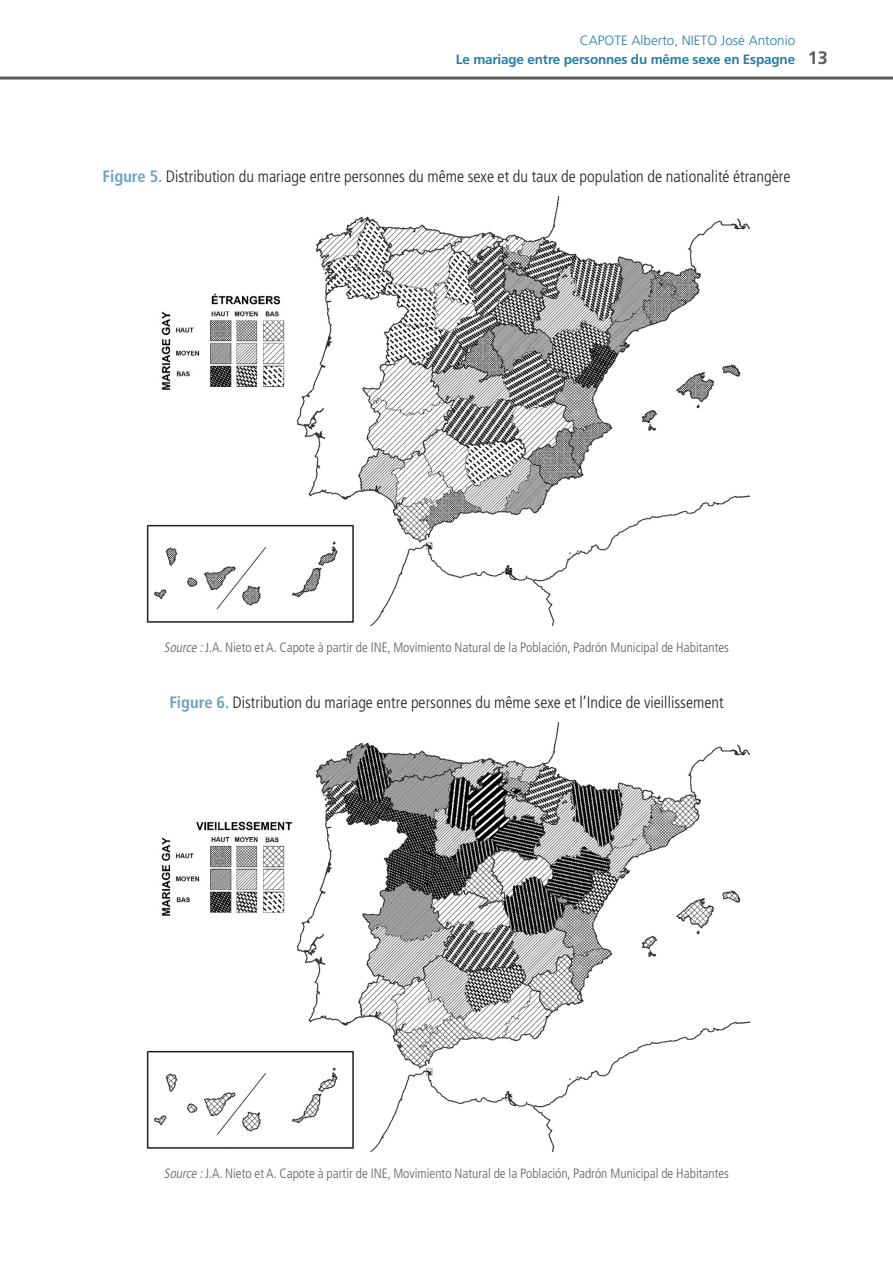
<style>
.page{position:relative;width:893px;height:1263px;background:#fff}
.page>*{position:absolute;margin:0;border:0;box-sizing:border-box;transform-origin:0 0}
.t1{font:700 18px "Frutiger LT Std";color:#5d5d5d}
.Tab_Fig_Titre{font:300 condensed 16.5px "Frutiger LT Std";color:#231f20}
.Fig_Source{font:300 condensed 13.5px "Frutiger LT Std";color:#5d5d5d}
.t2{font:700 13.5px "Frutiger LT Std";letter-spacing:-.015em;color:#2a7da6}
.t3{font:300 13.5px "Frutiger LT Std";color:#2a7da6}
.s1{font-weight:700;color:#6aa4c0}
.s2{font-style:italic}
</style>
<div class="page">
<hr style="left:0;top:77px;width:893px;height:3px;background:#5d5d5d">
<img style="left:146px;top:197px;width:603px;height:428px">
<img style="left:146px;top:723px;width:603px;height:428px">
<p class="t3" style="left:580px;top:33px;width:217px">CAPOTE Alberto, NIETO José Antonio</p>
<p class="t2" style="left:456px;top:51px;width:341px">Le mariage entre personnes du même sexe en Espagne</p>
<h1 class="t1" style="left:808px;top:47px;width:22px">13</h1>
<p class="Tab_Fig_Titre" style="left:103px;top:167px;width:689px"><span class="s1">Figure 5.</span> Distribution du mariage entre personnes du même sexe et du taux de population de nationalité étrangère</p>
<p class="Fig_Source" style="left:164px;top:640px;width:567px"><span class="s2">Source :</span>J.A. Nieto et A. Capote à partir de INE, Movimiento Natural de la Población, Padrón Municipal de Habitantes</p>
<p class="Tab_Fig_Titre" style="left:169px;top:693px;width:556px"><span class="s1">Figure 6.</span> Distribution du mariage entre personnes du même sexe et l’Indice de vieillissement</p>
<p class="Fig_Source" style="left:164px;top:1165px;width:567px"><span class="s2">Source :</span>J.A. Nieto et A. Capote à partir de INE, Movimiento Natural de la Población, Padrón Municipal de Habitantes</p>
</div>
